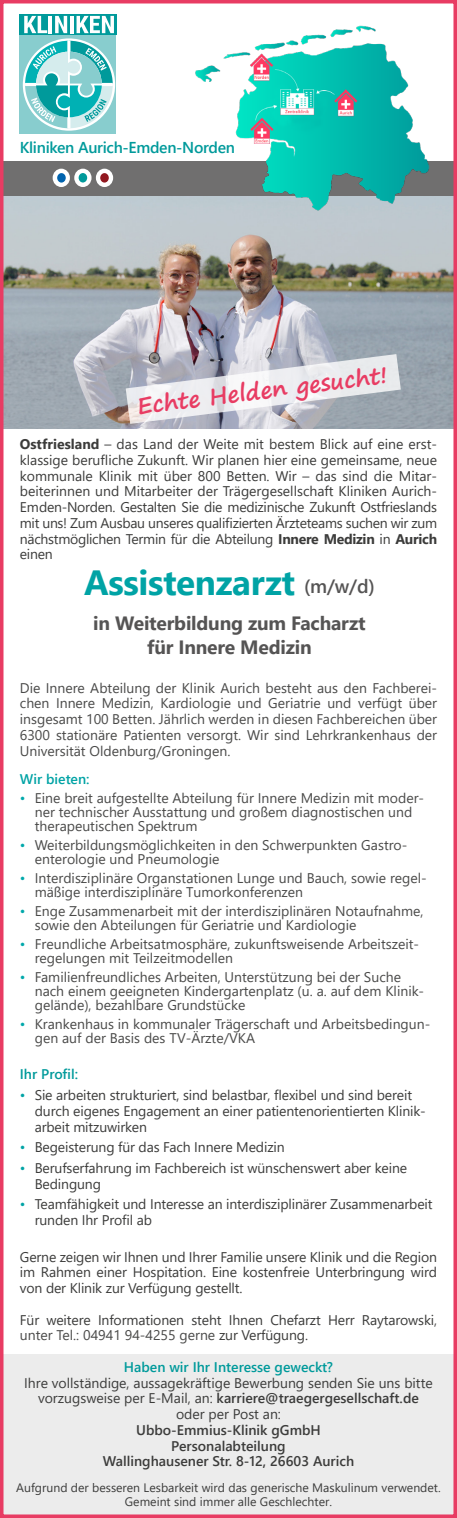
<style>
.page{position:relative;width:457px;height:1518px;background:#fff}
.page>*{position:absolute;margin:0;border:0;box-sizing:border-box;transform-origin:0 0}
.t1{font:700 35px "Segoe UI";letter-spacing:-.01em;color:#00a3a5}
.t2{font:700 22.75px "Segoe Print";color:#e83c63}
.t3{font:700 19.25px/24.5px "Segoe UI";letter-spacing:-.01em;color:#555454;text-align:center}
.t4{font:600 15.75px "Segoe UI";letter-spacing:-.02em;color:#009a9b}
.Fließtext_ohne_Grund{font:14px/15.8px "Segoe UI";letter-spacing:-.01em;color:#3c3c3b}
.Fließtext_ohne_Grund-2{font:14px/14px "Segoe UI";color:#4a4a49}
.t5{font:600 14px/15.8px "Segoe UI";color:#3c3c3b;text-align:center}
.t6{font:600 14px "Segoe UI";color:#009a9b}
.t7{font:600 14px "Segoe UI";color:#00a3a5}
.t8{font:12.25px/14.7px "Segoe UI";color:#3c3c3b;text-align:center}
.s1{font-weight:700}
.s2{font-weight:600;font-size:19.25px;color:#555454}
.s3{color:#00a8ab}
.s4{color:#00a3a5}
.s5{color:#4a4a49}
.s6{font-weight:400}
</style>
<div class="page">
<img style="left:5px;top:196px;width:446px;height:232px">
<div style="left:0;top:161px;width:456px;height:35px;background:#706f6f"></div>
<div style="left:0;top:1354px;width:456px;height:164px;background:#ececec"></div>
<div style="left:53px;top:169px;width:17px;height:18px;background:#fff;border-radius:50%"></div>
<div style="left:57px;top:173px;width:9px;height:10px;background:#0063ae;border-radius:50%"></div>
<div style="left:74px;top:169px;width:17px;height:18px;background:#fff;border-radius:50%"></div>
<div style="left:79px;top:173px;width:8px;height:10px;background:#009a9b;border-radius:50%"></div>
<div style="left:96px;top:169px;width:17px;height:18px;background:#fff;border-radius:50%"></div>
<div style="left:100px;top:173px;width:9px;height:10px;background:#921820;border-radius:50%"></div>
<div style="left:0;top:0;width:456px;height:1518px;border:4px solid #e83c63"></div>
<img style="left:194px;top:25px;width:235px;height:198px">
<svg style="left:126px;top:354px;width:274px;height:70px;background:#cdcfd6"></svg>
<div style="left:20px;top:14px;width:96px;height:119px;background:#88cdce"></div>
<svg style="left:23px;top:38px;width:92px;height:93px"></svg>
<svg style="left:20px;top:14px;width:96px;height:20px"></svg>
<svg style="left:24px;top:16px;width:23px;height:17px"></svg>
<hr style="left:49px;top:16px;width:3px;height:17px;background:#fff">
<svg style="left:55px;top:16px;width:12px;height:17px"></svg>
<hr style="left:70px;top:16px;width:4px;height:17px;background:#fff">
<svg style="left:76px;top:16px;width:38px;height:17px"></svg>
<svg style="left:25px;top:41px;width:88px;height:87px"></svg>
<p class="t4" style="left:20px;top:132px;width:216px">Kliniken Aurich-Emden-Norden</p>
<p class="t2" style="left:134px;top:385px;width:254px;rotate:-7deg">Echte Helden gesucht!</p>
<p class="Fließtext_ohne_Grund" style="left:20px;top:435px;width:418px;text-align:justify"><span class="s1">Ostfriesland</span> – das Land der Weite mit bestem Blick auf eine erst&shy;klassige berufliche Zukunft. Wir planen hier eine gemeinsame, neue kommunale Klinik mit über 800 Betten. Wir – das sind die Mitar&shy;beiterinnen und Mitarbeiter der Trägergesellschaft Kliniken Aurich-Emden-Norden. Gestalten Sie die medizinische Zukunft Ostfrieslands mit uns! Zum Ausbau unseres qualifizierten Ärzteteams suchen wir zum nächstmöglichen Termin für die Abteilung <span class="s1">Innere Medizin</span> in <span class="s1">Aurich </span>einen</p>
<p class="t1" style="left:84px;top:549px;width:292px">Assistenzarzt <span class="s2">(m/w/d)</span></p>
<p class="t3" style="left:93px;top:609px;width:274px">in Weiterbildung zum Facharzt für Innere Medizin</p>
<p class="Fließtext_ohne_Grund-2" style="left:20px;top:678px;width:418px;line-height:15.8px;text-align:justify">Die Innere Abteilung der Klinik Aurich besteht aus den Fachberei&shy;chen Innere Medizin, Kardiologie und Geriatrie und verfügt über insgesamt 100 Betten. Jährlich werden in diesen Fachbereichen über 6300 stationäre Patienten versorgt. Wir sind Lehrkrankenhaus der Universität Oldenburg/Groningen.</p>
<p class="t7" style="left:20px;top:765px;width:71px">Wir bieten:</p>
<p class="Fließtext_ohne_Grund-2" style="left:35px;top:790px;width:390px;text-indent:-15px"><span class="s3">•</span> Eine breit aufgestellte Abteilung für Innere Medizin mit moder&shy;ner technischer Ausstattung und großem diagnostischen und therapeutischen Spektrum</p>
<p class="Fließtext_ohne_Grund-2" style="left:35px;top:837px;width:374px;text-indent:-15px"><span class="s3">•</span> Weiterbildungsmöglichkeiten in den Schwerpunkten Gastro&shy;enterologie und Pneumologie</p>
<p class="Fließtext_ohne_Grund-2" style="left:35px;top:869px;width:393px;text-indent:-15px"><span class="s3">•</span> Interdisziplinäre Organstationen Lunge und Bauch, sowie regel&shy;mäßige interdisziplinäre Tumorkonferenzen</p>
<p class="Fließtext_ohne_Grund-2" style="left:35px;top:902px;width:390px;text-indent:-15px"><span class="s3">•</span> Enge Zusammenarbeit mit der interdisziplinären Notaufnahme, sowie den Abteilungen für Geriatrie und Kardiologie</p>
<p class="Fließtext_ohne_Grund-2" style="left:35px;top:935px;width:385px;text-indent:-15px"><span class="s3">•</span> Freundliche Arbeitsatmosphäre, zukunftsweisende Arbeitszeit&shy;regelungen mit Teilzeitmodellen</p>
<p class="Fließtext_ohne_Grund-2" style="left:35px;top:968px;width:390px;text-indent:-15px"><span class="s3">•</span> Familienfreundliches Arbeiten, Unterstützung bei der Suche nach einem geeigneten Kindergartenplatz (u. a. auf dem Klinik&shy;gelände), bezahlbare Grundstücke</p>
<p class="Fließtext_ohne_Grund-2" style="left:35px;top:1015px;width:396px;text-indent:-15px"><span class="s3">•</span> Krankenhaus in kommunaler Trägerschaft und Arbeitsbedingun&shy;gen auf der Basis des TV-Ärzte/VKA</p>
<p class="t6" style="left:20px;top:1061px;width:60px">Ihr Profil:</p>
<p class="Fließtext_ohne_Grund" style="left:35px;top:1086px;width:392px;text-indent:-15px"><span class="s4">•</span> Sie arbeiten strukturiert, sind belastbar, flexibel und sind bereit durch eigenes Engagement an einer patientenorientierten Klinik&shy;arbeit mitzuwirken</p>
<p class="Fließtext_ohne_Grund" style="left:20px;top:1138px;width:266px"><span class="s4">•</span> Begeisterung für das Fach Innere Medizin</p>
<p class="Fließtext_ohne_Grund" style="left:35px;top:1159px;width:373px;text-indent:-15px"><span class="s4">•</span> Berufserfahrung im Fachbereich ist wünschenswert aber keine<br>Bedingung</p>
<p class="Fließtext_ohne_Grund" style="left:35px;top:1195px;width:399px;text-indent:-15px"><span class="s4">•</span> Teamfähigkeit und Interesse an interdisziplinärer Zusammenarbeit runden Ihr Profil ab</p>
<p class="Fließtext_ohne_Grund" style="left:20px;top:1248px;width:418px;text-align:justify">Gerne zeigen wir Ihnen und Ihrer Familie unsere Klinik und die Region im Rahmen einer Hospitation. Eine kostenfreie Unterbringung wird von der Klinik zur Verfügung gestellt.</p>
<p class="Fließtext_ohne_Grund" style="left:20px;top:1311px;width:418px">Für weitere Informationen steht Ihnen Chefarzt Herr Raytarowski<span class="s5">, unter Tel.: 04941 94-4255 gerne</span> zur Verfügung.</p>
<p class="t6" style="left:124px;top:1354px;width:211px">Haben wir Ihr Interesse geweckt?</p>
<p class="Fließtext_ohne_Grund" style="left:24px;top:1374px;width:410px">Ihre vollständige, aussagekräftige Bewerbung senden Sie uns bitte</p>
<p class="t5" style="left:38px;top:1389px;width:382px"><span class="s6">vorzugsweise per E-Mail, an:</span> karriere@traegergesellschaft.de</p>
<p class="t5" style="left:136px;top:1405px;width:186px"><span class="s6">oder per Post an:<br></span>Ubbo-Emmius-Klinik gGmbH</p>
<p class="t5" style="left:171px;top:1437px;width:116px">Personalabteilung</p>
<p class="t5" style="left:103px;top:1452px;width:253px">Wallinghausener Str. 8-12, 26603 Aurich</p>
<p class="t8" style="left:16px;top:1479px;width:425px">Aufgrund der besseren Lesbarkeit wird das generische Maskulinum verwendet.<br>Gemeint sind immer alle Geschlechter.</p>
</div>
